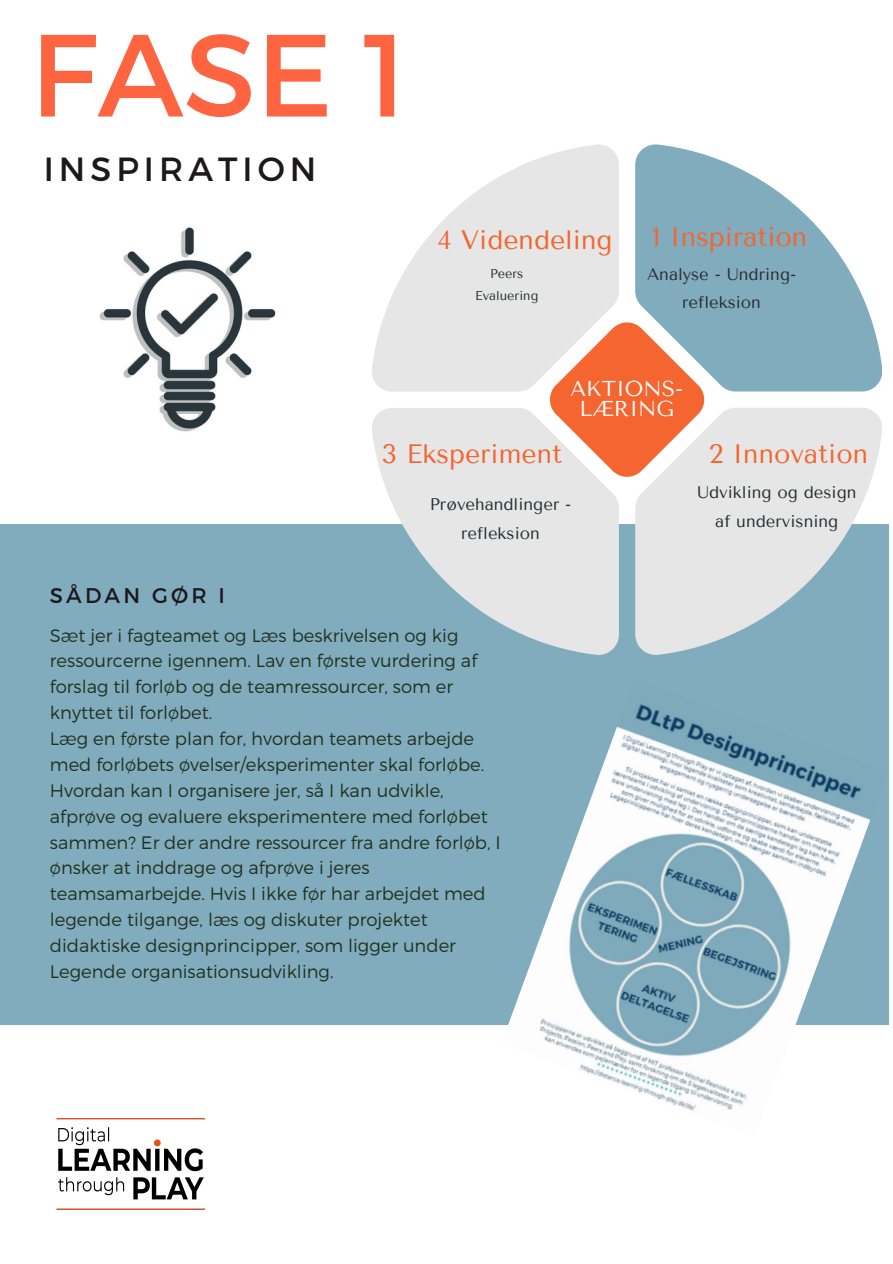
<style>
.page{position:relative;width:893px;height:1264px;background:#fff}
.page>*{position:absolute;margin:0;border:0;box-sizing:border-box;transform-origin:0 0}
.t1{font:116.7px "Montserrat";color:#ff6441}
.t2{font:33.45px "Montserrat";letter-spacing:.15em;color:#1c191a}
.t3{font:26.55px "Tenor Sans";color:#f46530}
.t4{font:21.45px/20px "Tenor Sans";color:#fff;text-align:center}
.t5{font:21.15px "Montserrat";letter-spacing:.15em;color:#1c191a}
.t6{font:300 18px/25.8px "Montserrat";color:#22311e}
.t7{font:16.8px/28.8px "Tenor Sans";color:#2a2e30;text-align:center}
.t8{font:12.75px/21.9px "Tenor Sans";color:#2a2e30;text-align:center}
</style>
<div class="page">
<img style="left:99px;top:227px;width:177px;height:205px">
<div style="left:0;top:524px;width:888px;height:500px;background:#81acbd"></div>
<svg style="left:635px;top:408px;width:246px;height:246px;fill:#e6e6e6"></svg>
<svg style="left:635px;top:144px;width:246px;height:247px;fill:#81acbd"></svg>
<svg style="left:372px;top:144px;width:247px;height:247px;fill:#e6e6e6"></svg>
<svg style="left:372px;top:408px;width:247px;height:246px;fill:#e6e6e6"></svg>
<svg style="left:548px;top:320px;width:158px;height:159px"></svg>
<img style="left:56px;top:1118px;width:149px;height:91px">
<img style="left:501px;top:704px;width:386px;height:407px">
<h1 class="t1" style="left:30px;top:-1px;width:379px">FASE 1</h1>
<h2 class="t2" style="left:44px;top:147px;width:274px">INSPIRATION</h2>
<p class="t5" style="left:50px;top:581px;width:176px">SÅDAN GØR I</p>
<h3 class="t3" style="left:437px;top:225px;width:177px">4 Videndeling</h3>
<p class="t8" style="left:475px;top:262px;width:65px">Peers<br>Evaluering</p>
<h3 class="t3" style="left:652px;top:222px;width:157px">1 Inspiration</h3>
<p class="t7" style="left:647px;top:259px;width:151px">Analyse - Undring&shy;refleksion</p>
<p class="t4" style="left:570px;top:379px;width:114px">AKTIONS-<br>LÆRING</p>
<h3 class="t3" style="left:382px;top:438px;width:182px">3 Eksperiment</h3>
<p class="t7" style="left:429px;top:490px;width:143px">Prøvehandlinger - refleksion</p>
<h3 class="t3" style="left:708px;top:438px;width:161px">2 Innovation</h3>
<p class="t7" style="left:697px;top:478px;width:161px">Udvikling og design af undervisning</p>
<p class="t6" style="left:50px;top:621px;width:452px">Sæt jer i fagteamet og Læs beskrivelsen og kig ressourcerne igennem. Lav en første vurdering af forslag til forløb og de teamressourcer, som er knyttet til forløbet.<br>Læg en første plan for, hvordan teamets arbejde med forløbets øvelser/eksperimenter skal forløbe.<br>Hvordan kan I organisere jer, så I kan udvikle, afprøve og evaluere eksperimentere med forløbet sammen? Er der andre ressourcer fra andre forløb, I ønsker at inddrage og afprøve i jeres teamsamarbejde. Hvis I ikke før har arbejdet med legende tilgange, læs og diskuter projektet didaktiske designprincipper, som ligger under Legende organisationsudvikling.</p>
</div>
